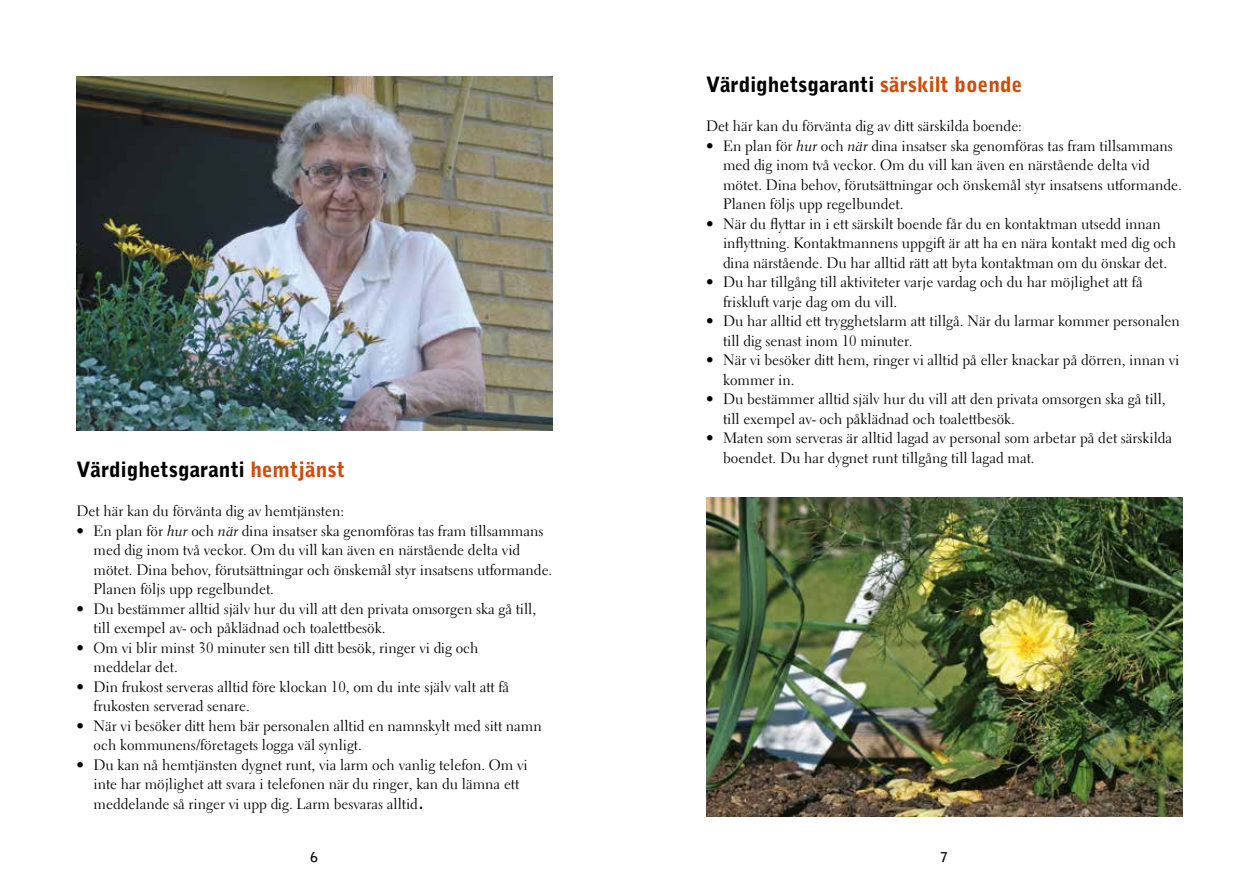
<style>
.page{position:relative;width:1259px;height:893px;background:#fff}
.page>*{position:absolute;margin:0;border:0;box-sizing:border-box;transform-origin:0 0}
.t1{font:900 21px "Bell Gothic";color:#000}
.t2{font:15px/19.5px "Electra LH";color:#000}
.t3{font:700 13.5px "Bell Gothic";color:#000}
.s1{color:#d04c0a}
.s2{font-family:"Electra LH Cursive"}
.s3{font-family:"Verdana";font-size:16.5px}
</style>
<div class="page">
<img style="left:706px;top:497px;width:476px;height:319px">
<img style="left:77px;top:77px;width:476px;height:353px">
<h1 class="t1" style="left:77px;top:457px;width:270px">Värdighetsgaranti <span class="s1">hemtjänst</span></h1>
<p class="t2" style="left:77px;top:501px;width:269px">Det här kan du förvänta dig av hemtjänsten:</p>
<p class="t2" style="left:94px;top:521px;width:460px;text-indent:-17px">• En plan för <span class="s2">hur</span> och <span class="s2">när</span> dina insatser ska genomföras tas fram tillsammans med dig inom två veckor. Om du vill kan även en närstående delta vid mötet. Dina behov, förutsättningar och önskemål styr insatsens utformande.<br>Planen följs upp regelbundet.</p>
<p class="t2" style="left:94px;top:599px;width:444px;text-indent:-17px">• Du bestämmer alltid själv hur du vill att den privata omsorgen ska gå till, till exempel av- och påklädnad och toalettbesök.</p>
<p class="t2" style="left:94px;top:638px;width:386px;text-indent:-17px">• Om vi blir minst 30 minuter sen till ditt besök, ringer vi dig och meddelar det.</p>
<p class="t2" style="left:94px;top:677px;width:417px;text-indent:-17px">• Din frukost serveras alltid före klockan 10, om du inte själv valt att få frukosten serverad senare.</p>
<p class="t2" style="left:94px;top:716px;width:450px;text-indent:-17px">• När vi besöker ditt hem bär personalen alltid en namnskylt med sitt namn och kommunens/företagets logga väl synligt.</p>
<p class="t2" style="left:94px;top:755px;width:435px;text-indent:-17px">• Du kan nå hemtjänsten dygnet runt, via larm och vanlig telefon. Om vi inte har möjlighet att svara i telefonen när du ringer, kan du lämna ett meddelande så ringer vi upp dig. Larm besvaras alltid<span class="s3">.</span></p>
<h1 class="t1" style="left:706px;top:73px;width:318px">Värdighetsgaranti <span class="s1">särskilt boende</span></h1>
<p class="t2" style="left:706px;top:116px;width:317px">Det här kan du förvänta dig av ditt särskilda boende:</p>
<p class="t2" style="left:723px;top:136px;width:460px;text-indent:-17px">• En plan för <span class="s2">hur</span> och <span class="s2">när</span> dina insatser ska genomföras tas fram tillsammans med dig inom två veckor. Om du vill kan även en närstående delta vid mötet. Dina behov, förutsättningar och önskemål styr insatsens utformande.<br>Planen följs upp regelbundet.</p>
<p class="t2" style="left:723px;top:214px;width:455px;text-indent:-17px">• När du flyttar in i ett särskilt boende får du en kontaktman utsedd innan inflyttning. Kontaktmannens uppgift är att ha en nära kontakt med dig och dina närstående. Du har alltid rätt att byta kontaktman om du önskar det.</p>
<p class="t2" style="left:723px;top:272px;width:421px;text-indent:-17px">• Du har tillgång till aktiviteter varje vardag och du har möjlighet att få friskluft varje dag om du vill.</p>
<p class="t2" style="left:723px;top:311px;width:458px;text-indent:-17px">• Du har alltid ett trygghetslarm att tillgå. När du larmar kommer personalen till dig senast inom 10 minuter.</p>
<p class="t2" style="left:723px;top:350px;width:458px;text-indent:-17px">• När vi besöker ditt hem, ringer vi alltid på eller knackar på dörren, innan vi kommer in.</p>
<p class="t2" style="left:723px;top:389px;width:444px;text-indent:-17px">• Du bestämmer alltid själv hur du vill att den privata omsorgen ska gå till, till exempel av- och påklädnad och toalettbesök.</p>
<p class="t2" style="left:723px;top:428px;width:451px;text-indent:-17px">• Maten som serveras är alltid lagad av personal som arbetar på det särskilda boendet. Du har dygnet runt tillgång till lagad mat.</p>
<p class="t3" style="left:310px;top:849px;width:9px">6</p>
<p class="t3" style="left:940px;top:849px;width:9px">7</p>
</div>
